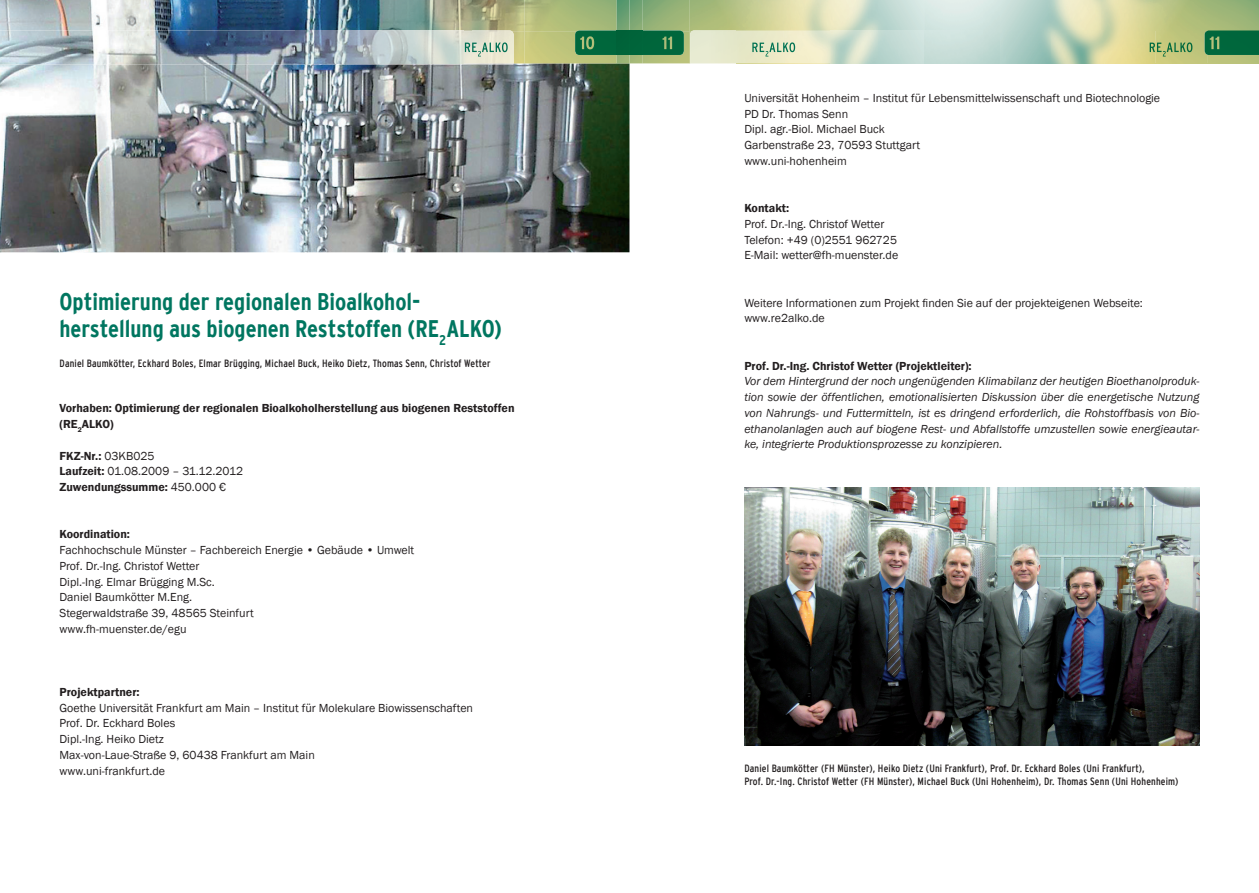
<style>
.page{position:relative;width:1259px;height:893px;background:#fff}
.page>*{position:absolute;margin:0;border:0;box-sizing:border-box;transform-origin:0 0}
.t1{font:700 condensed 24px/27px "Interstate";color:#007660}
.t2{font:12px/15.8px "Franklin Gothic";color:#231f20}
.t3{font:italic 12px/15.8px "Franklin Gothic";color:#231f20;text-align:justify}
.t4{font:600 12px/15.8px "Franklin Gothic";color:#231f20}
.t5{font:condensed 10.5px/13.5px "Interstate";letter-spacing:.015em;color:#231f20}
.s1{font-weight:600}
</style>
<div class="page">
<img style="left:943px;top:63px;width:53px;height:1px">
<img style="left:1048px;top:63px;width:53px;height:1px">
<img style="left:0;top:0;width:629px;height:252px">
<img style="left:295px;top:0;width:177px;height:30px">
<img style="left:472px;top:0;width:145px;height:32px">
<img style="left:513px;top:32px;width:64px;height:31px">
<img style="left:577px;top:55px;width:40px;height:8px">
<img style="left:0;top:30px;width:513px;height:34px">
<img style="left:295px;top:30px;width:218px;height:33px">
<svg style="left:465px;top:43px;width:16px;height:14px"></svg>
<img style="left:482px;top:42px;width:26px;height:10px">
<img style="left:575px;top:30px;width:42px;height:25px">
<img style="left:580px;top:36px;width:14px;height:13px">
<img style="left:617px;top:0;width:119px;height:63px">
<img style="left:943px;top:63px;width:39px;height:1px">
<img style="left:690px;top:30px;width:569px;height:33px">
<svg style="left:1149px;top:43px;width:16px;height:14px"></svg>
<img style="left:1166px;top:42px;width:26px;height:10px">
<img style="left:1204px;top:30px;width:55px;height:25px">
<svg style="left:1209px;top:37px;width:10px;height:12px"></svg>
<svg style="left:752px;top:43px;width:16px;height:14px"></svg>
<img style="left:769px;top:42px;width:26px;height:10px">
<svg style="left:662px;top:37px;width:10px;height:12px"></svg>
<img style="left:744px;top:488px;width:455px;height:257px">
<h1 class="t1" style="left:60px;top:288px;width:444px">Optimierung der regionalen Bioalkohol&shy;herstellung aus biogenen Reststoffen (RE<sub>2</sub>ALKO)</h1>
<p class="t5" style="left:60px;top:357px;width:432px">Daniel Baumkötter, Eckhard Boles, Elmar Brügging, Michael Buck, Heiko Dietz, Thomas Senn, Christof Wetter</p>
<p class="t4" style="left:60px;top:401px;width:456px">Vorhaben: Optimierung der regionalen Bioalkoholherstellung aus biogenen Reststoffen (RE<sub>2</sub>ALKO)</p>
<p class="t2" style="left:60px;top:448px;width:185px"><span class="s1">FKZ-Nr.:</span> 03KB025<br><span class="s1">Laufzeit:</span> 01.08.2009 – 31.12.2012<br><span class="s1">Zuwendungssumme:</span> 450.000 €</p>
<p class="t4" style="left:60px;top:527px;width:72px">Koordination:</p>
<p class="t2" style="left:60px;top:542px;width:356px">Fachhochschule Münster – Fachbereich Energie • Gebäude • Umwelt Prof. Dr.-Ing. Christof Wetter<br>Dipl.-Ing. Elmar Brügging M.Sc.<br>Daniel Baumkötter M.Eng.<br>Stegerwaldstraße 39, 48565 Steinfurt<br>www.fh-muenster.de/egu</p>
<p class="t4" style="left:60px;top:684px;width:82px">Projektpartner:</p>
<p class="t2" style="left:60px;top:700px;width:415px">Goethe Universität Frankfurt am Main – Institut für Molekulare Biowissenschaften Prof. Dr. Eckhard Boles<br>Dipl.-Ing. Heiko Dietz<br>Max-von-Laue-Straße 9, 60438 Frankfurt am Main<br>www.uni-frankfurt.de</p>
<p class="t2" style="left:744px;top:90px;width:417px">Universität Hohenheim – Institut für Lebensmittelwissenschaft und Biotechnologie PD Dr. Thomas Senn<br>Dipl. agr.-Biol. Michael Buck<br>Garbenstraße 23, 70593 Stuttgart<br>www.uni-hohenheim</p>
<p class="t4" style="left:744px;top:200px;width:47px">Kontakt:</p>
<p class="t2" style="left:744px;top:216px;width:155px">Prof. Dr.-Ing. Christof Wetter<br>Telefon: +49 (0)2551 962725<br>E-Mail: wetter@fh-muenster.de</p>
<p class="t2" style="left:744px;top:295px;width:400px">Weitere Informationen zum Projekt finden Sie auf der projekteigenen Webseite: www.re2alko.de</p>
<p class="t4" style="left:744px;top:358px;width:229px">Prof. Dr.-Ing. Christof Wetter (Projektleiter):</p>
<p class="t3" style="left:744px;top:374px;width:456px">Vor dem Hintergrund der noch ungenügenden Klimabilanz der heutigen Bioethanolproduk&shy;tion sowie der öffentlichen, emotionalisierten Diskussion über die energetische Nutzung von Nahrungs- und Futtermitteln, ist es dringend erforderlich, die Rohstoffbasis von Bio&shy;ethanolanlagen auch auf biogene Rest- und Abfallstoffe umzustellen sowie energieautar&shy;ke, integrierte Produktionsprozesse zu konzipieren.</p>
<p class="t5" style="left:744px;top:761px;width:436px">Daniel Baumkötter (FH Münster), Heiko Dietz (Uni Frankfurt), Prof. Dr. Eckhard Boles (Uni Frankfurt),<br>Prof. Dr.-Ing. Christof Wetter (FH Münster), Michael Buck (Uni Hohenheim), Dr. Thomas Senn (Uni Hohenheim)</p>
</div>
